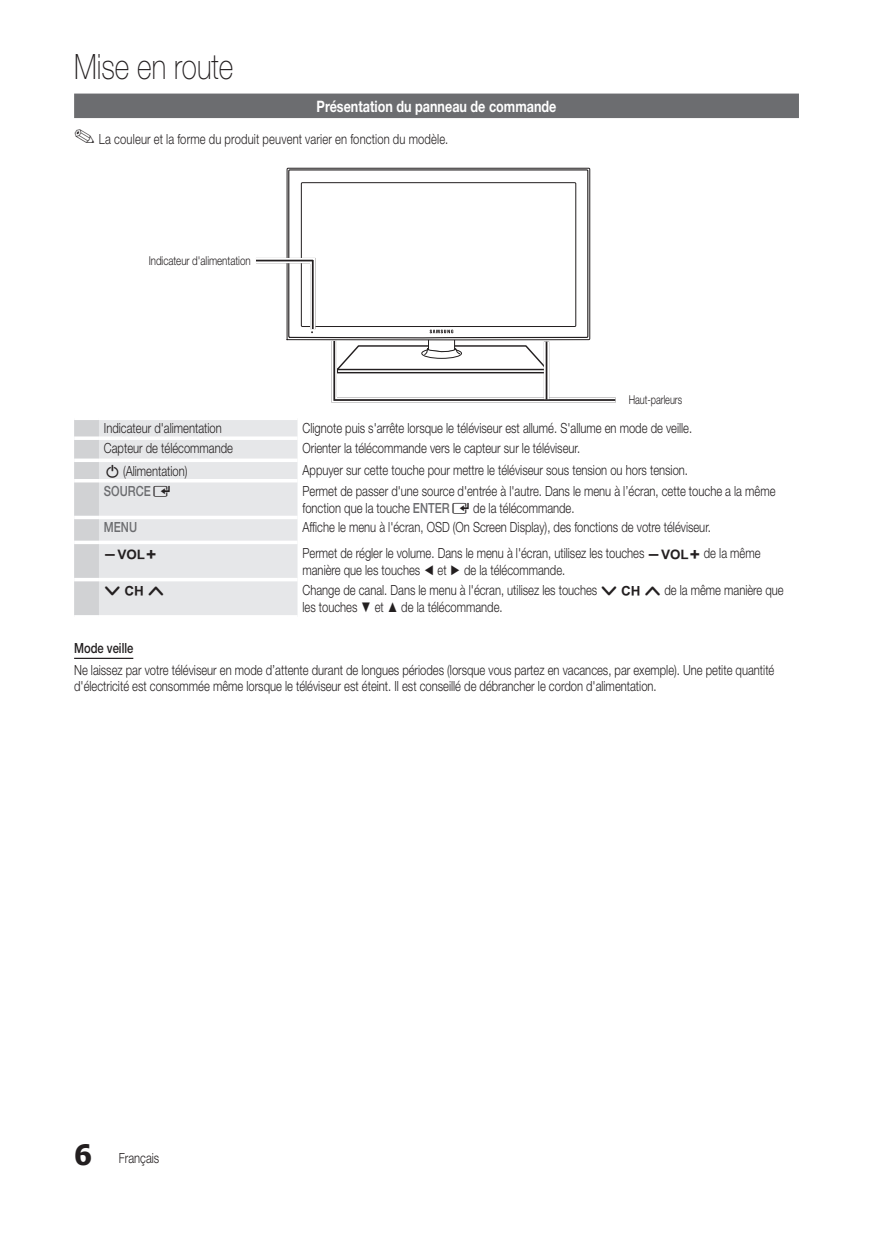
<style>
.page{position:relative;width:874px;height:1237px;background:#fff}
.page>*{position:absolute;margin:0;border:0;box-sizing:border-box;transform-origin:0 0}
.t1{font:100 35px "Helvetica Neue LT Pro";color:#231f20;scale:.8 1}
.t2{font:700 28px "Tahoma";color:#231f20}
.t3{font:700 15.75px "Helvetica Neue LT Pro";color:#fff;scale:.8 1}
.t4{font:300 14px/16.8px "Helvetica Neue LT Pro";color:#231f20;scale:.8 1}
.t5{font:500 14px "Helvetica Neue LT Pro";color:#6c6d70;scale:.8 1}
.t6{font:500 14px "Helvetica Neue LT Pro";color:#231f20;scale:.8 1}
.t7{font:14px "ASTTV Icons 2";color:#231f20}
.t8{font:300 12.25px "Helvetica Neue LT Pro";letter-spacing:-.005em;color:#231f20;scale:.8 1}
.t9{font:300 12.25px "Helvetica Neue LT Pro";letter-spacing:-.005em;color:#231f20;scale:.75 1}
.s1{font-family:"ASTTV Icons 2";font-weight:400}
.s2{font-family:"ASTTV Icons 2";font-weight:400;color:#231f20}
.s3{font-weight:500;color:#6c6d70}
.s4{font-family:"Arial";font-weight:400}
</style>
<div class="page">
<div style="left:74px;top:94px;width:724px;height:24px;background:#6c6d70"></div>
<hr style="left:74px;top:657px;width:59px;height:2px;background:#231f20">
<svg style="left:74px;top:420px;width:223px;height:195px;background:#e3e4e6"></svg>
<svg style="left:74px;top:458px;width:25px;height:4px"></svg>
<hr style="left:74px;top:479px;width:25px;height:3px;background:#fff">
<hr style="left:99px;top:479px;width:198px;height:3px;background:#fff">
<svg style="left:74px;top:515px;width:25px;height:4px"></svg>
<svg style="left:99px;top:515px;width:198px;height:4px"></svg>
<svg style="left:99px;top:540px;width:198px;height:4px"></svg>
<hr style="left:99px;top:578px;width:198px;height:3px;background:#fff">
<svg style="left:74px;top:540px;width:25px;height:4px"></svg>
<hr style="left:74px;top:578px;width:25px;height:3px;background:#fff">
<svg style="left:74px;top:436px;width:25px;height:4px"></svg>
<hr style="left:99px;top:436px;width:198px;height:4px;background:#fff">
<svg style="left:99px;top:458px;width:198px;height:4px"></svg>
<svg style="left:287px;top:169px;width:301px;height:170px"></svg>
<div style="left:301px;top:183px;width:274px;height:143px;background:#fff"></div>
<div style="left:301px;top:182px;width:275px;height:145px;border:1px solid #231f20"></div>
<svg style="left:256px;top:255px;width:62px;height:79px"></svg>
<svg style="left:329px;top:329px;width:287px;height:74px"></svg>
<svg style="left:545px;top:341px;width:2px;height:58px"></svg>
<hr style="left:543px;top:341px;width:2px;height:58px;background:#fff">
<hr style="left:547px;top:341px;width:2px;height:58px;background:#fff">
<h1 class="t1" style="left:74px;top:46px;width:200px">Mise en route</h1>
<p class="t3" style="left:316px;top:97px;width:301px">Présentation du panneau de commande</p>
<p class="t4" style="left:74px;top:130px;width:469px">✎ La couleur et la forme du produit peuvent varier en fonction du modèle.</p>
<p class="t8" style="left:149px;top:253px;width:129px">Indicateur d'alimentation</p>
<p class="t9" style="left:628px;top:392px;width:73px">Haut-parleurs</p>
<p class="t4" style="left:104px;top:419px;width:149px">Indicateur d'alimentation</p>
<p class="t4" style="left:302px;top:419px;width:488px">Clignote puis s'arrête lorsque le téléviseur est allumé. S'allume en mode de veille.</p>
<p class="t4" style="left:104px;top:439px;width:163px">Capteur de télécommande</p>
<p class="t4" style="left:302px;top:439px;width:348px">Orienter la télécommande vers le capteur sur le téléviseur.</p>
<p class="t4" style="left:104px;top:462px;width:106px"><span class="s1">P</span> (Alimentation)</p>
<p class="t4" style="left:302px;top:461px;width:483px">Appuyer sur cette touche pour mettre le téléviseur sous tension ou hors tension.</p>
<p class="t5" style="left:104px;top:483px;width:86px">SOURCE<span class="s2">E</span></p>
<p class="t4" style="left:302px;top:482px;width:592px">Permet de passer d'une source d'entrée à l'autre. Dans le menu à l’écran, cette touche a la même fonction que la touche <span class="s3">ENTER</span><span class="s1">E</span> de la télécommande.</p>
<p class="t7" style="left:104px;top:545px;width:55px">y</p>
<p class="t5" style="left:104px;top:519px;width:43px">MENU</p>
<p class="t4" style="left:302px;top:514px;width:574px;line-height:25.4px">Affiche le menu à l'écran, OSD (On Screen Display), des fonctions de votre téléviseur.<br>Permet de régler le volume. Dans le menu à l'écran, utilisez les touches <span class="s1">y</span> de la même</p>
<p class="t7" style="left:104px;top:582px;width:62px">z</p>
<p class="t4" style="left:302px;top:559px;width:603px;line-height:20.5px">manière que les touches <span class="s4">◄</span> et <span class="s4">►</span> de la télécommande.<br>Change de canal. Dans le menu à l'écran, utilisez les touches <span class="s1">z</span> de la même manière que</p>
<p class="t4" style="left:302px;top:598px;width:251px">les touches <span class="s4">▼</span> et <span class="s4">▲</span> de la télécommande.</p>
<p class="t6" style="left:74px;top:639px;width:75px">Mode veille</p>
<p class="t4" style="left:74px;top:661px;width:876px">Ne laissez par votre téléviseur en mode d’attente durant de longues périodes (lorsque vous partez en vacances, par exemple). Une petite quantité d'électricité est consommée même lorsque le téléviseur est éteint. Il est conseillé de débrancher le cordon d'alimentation.</p>
<h2 class="t2" style="left:74px;top:1135px;width:19px">6</h2>
<p class="t4" style="left:119px;top:1149px;width:52px">Français</p>
</div>
